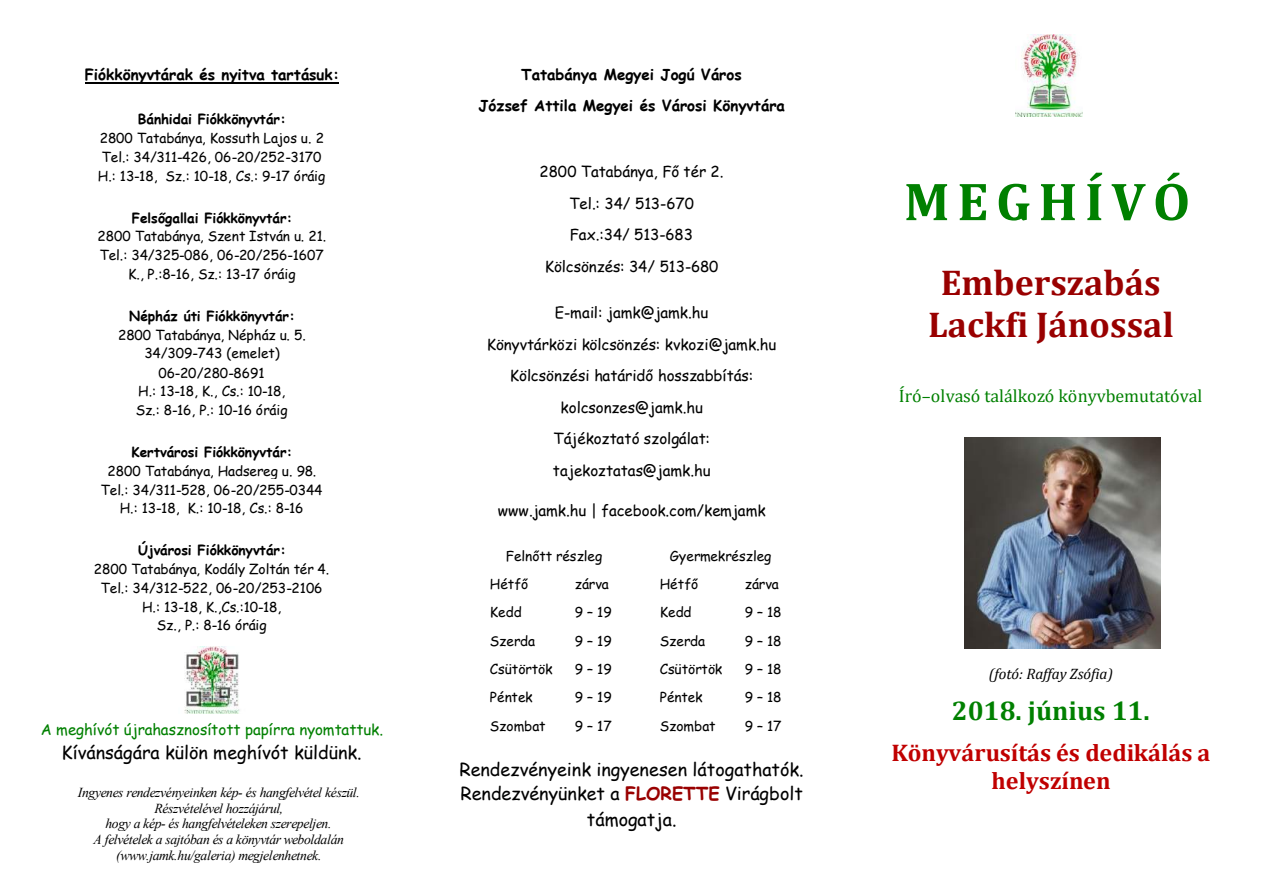
<style>
.page{position:relative;width:1263px;height:893px;background:#fff}
.page>*{position:absolute;margin:0;border:0;box-sizing:border-box;transform-origin:0 0}
.t1{font:700 54px "Cambria";letter-spacing:.14em;color:#008000}
.t2{font:700 36px/42.2px "Cambria";color:#900;text-align:center}
.t3{font:700 27px "Cambria";color:#008000}
.t4{font:700 24.15px/28px "Cambria";color:#c00000;text-align:center}
.t5{font:18px/25px "Comic Sans MS";color:#000;text-align:center}
.t6{font:18px "Cambria";letter-spacing:-.005em;color:#008000}
.t7{font:15.15px/31.3px "Comic Sans MS";color:#000;text-align:center}
.t8{font:700 15.15px/31.3px "Comic Sans MS";letter-spacing:-.005em;color:#000;text-align:center}
.t9{font:15.15px "Comic Sans MS";color:#008000}
.t10{font:italic 15.15px "Cambria";letter-spacing:-.005em;color:#000}
.t11{font:13.65px/18.9px "Comic Sans MS";letter-spacing:-.005em;color:#000;text-align:center}
.t12{font:italic 13.65px/15.8px "Times New Roman";letter-spacing:-.025em;color:#000;text-align:center}
.t13{font:700 13.65px "Comic Sans MS";letter-spacing:-.005em;color:#000}
.s1{font-weight:700;color:#900}
</style>
<div class="page">
<hr style="left:85px;top:82px;width:254px;height:2px;background:#000">
<img style="left:1016px;top:34px;width:67px;height:83px">
<img style="left:184px;top:647px;width:56px;height:67px">
<img style="left:964px;top:437px;width:197px;height:211px">
<p class="t8" style="left:85px;top:60px;width:256px">Fiókkönyvtárak és nyitva tartásuk:</p>
<p class="t13" style="left:138px;top:113px;width:150px">Bánhidai Fiókkönyvtár:</p>
<p class="t11" style="left:98px;top:130px;width:229px;text-align:left">2800 Tatabánya, Kossuth Lajos u. 2<br>Tel.: 34/311-426, 06-20/252-3170<br>H.: 13-18, Sz.: 10-18, Cs.: 9-17 óráig</p>
<p class="t13" style="left:132px;top:212px;width:162px">Felsőgallai Fiókkönyvtár:</p>
<p class="t11" style="left:98px;top:228px;width:230px">2800 Tatabánya, Szent István u. 21.<br>Tel.: 34/325-086, 06-20/256-1607<br>K., P.:8-16, Sz.: 13-17 óráig</p>
<p class="t13" style="left:129px;top:310px;width:167px">Népház úti Fiókkönyvtár:</p>
<p class="t11" style="left:118px;top:327px;width:189px">2800 Tatabánya, Népház u. 5.<br>34/309-743 (emelet)<br>06-20/280-8691<br>H.: 13-18, K., Cs.: 10-18,<br>Sz.: 8-16, P.: 10-16 óráig</p>
<p class="t13" style="left:131px;top:446px;width:163px">Kertvárosi Fiókkönyvtár:</p>
<p class="t11" style="left:100px;top:463px;width:224px">2800 Tatabánya, Hadsereg u. 98.<br>Tel.: 34/311-528, 06-20/255-0344<br>H.: 13-18, K.: 10-18, Cs.: 8-16</p>
<p class="t13" style="left:138px;top:544px;width:149px">Újvárosi Fiókkönyvtár:</p>
<p class="t11" style="left:94px;top:561px;width:237px">2800 Tatabánya, Kodály Zoltán tér 4.<br>Tel.: 34/312-522, 06-20/253-2106<br>H.: 13-18, K.,Cs.:10-18,<br>Sz., P.: 8-16 óráig</p>
<p class="t9" style="left:41px;top:722px;width:344px">A meghívót újrahasznosított papírra nyomtattuk.</p>
<h3 class="t5" style="left:62px;top:741px;width:302px">Kívánságára külön meghívót küldünk.</h3>
<p class="t12" style="left:78px;top:785px;width:284px">Ingyenes rendezvényeinken kép- és hangfelvétel készül.<br>Részvételével hozzájárul,<br>hogy a kép- és hangfelvételeken szerepeljen.<br>A felvételek a sajtóban és a könyvtár weboldalán (www.jamk.hu/galeria) megjelenhetnek.</p>
<p class="t8" style="left:478px;top:60px;width:308px">Tatabánya Megyei Jogú Város<br>József Attila Megyei és Városi Könyvtára</p>
<p class="t7" style="left:540px;top:158px;width:186px">2800 Tatabánya, Fő tér 2.<br>Tel.: 34/ 513-670<br>Fax.:34/ 513-683<br>Kölcsönzés: 34/ 513-680</p>
<p class="t7" style="left:487px;top:299px;width:291px">E-mail: jamk@jamk.hu<br>Könyvtárközi kölcsönzés: kvkozi@jamk.hu<br>Kölcsönzési határidő hosszabbítás: kolcsonzes@jamk.hu<br>Tájékoztató szolgálat: tajekoztatas@jamk.hu</p>
<p class="t7" style="left:498px;top:496px;width:269px">www.jamk.hu | facebook.com/kemjamk</p>
<p class="t11" style="left:506px;top:548px;width:98px">Felnőtt részleg</p>
<p class="t11" style="left:670px;top:548px;width:103px">Gyermekrészleg</p>
<p class="t11" style="left:490px;top:576px;width:40px">Hétfő</p>
<p class="t11" style="left:575px;top:576px;width:36px">zárva</p>
<p class="t11" style="left:660px;top:576px;width:40px">Hétfő</p>
<p class="t11" style="left:745px;top:576px;width:36px">zárva</p>
<p class="t11" style="left:490px;top:604px;width:33px">Kedd</p>
<p class="t11" style="left:575px;top:604px;width:38px">9 – 19</p>
<p class="t11" style="left:660px;top:604px;width:33px">Kedd</p>
<p class="t11" style="left:745px;top:604px;width:38px">9 – 18</p>
<p class="t11" style="left:490px;top:633px;width:47px">Szerda</p>
<p class="t11" style="left:575px;top:633px;width:38px">9 – 19</p>
<p class="t11" style="left:660px;top:633px;width:47px">Szerda</p>
<p class="t11" style="left:745px;top:633px;width:38px">9 – 18</p>
<p class="t11" style="left:490px;top:661px;width:64px">Csütörtök</p>
<p class="t11" style="left:575px;top:661px;width:38px">9 – 19</p>
<p class="t11" style="left:660px;top:661px;width:64px">Csütörtök</p>
<p class="t11" style="left:745px;top:661px;width:38px">9 – 18</p>
<p class="t11" style="left:490px;top:689px;width:44px">Péntek</p>
<p class="t11" style="left:575px;top:689px;width:38px">9 – 19</p>
<p class="t11" style="left:660px;top:689px;width:44px">Péntek</p>
<p class="t11" style="left:745px;top:689px;width:38px">9 – 18</p>
<p class="t11" style="left:490px;top:717px;width:57px">Szombat</p>
<p class="t11" style="left:575px;top:717px;width:38px">9 – 17</p>
<p class="t11" style="left:660px;top:717px;width:57px">Szombat</p>
<p class="t11" style="left:745px;top:717px;width:38px">9 – 17</p>
<h3 class="t5" style="left:459px;top:758px;width:346px">Rendezvényeink ingyenesen látogathatók.<br>Rendezvényünket a <span class="s1">FLORETTE</span> Virágbolt támogatja.</h3>
<h1 class="t1" style="left:904px;top:178px;width:288px">MEGHÍVÓ</h1>
<h2 class="t2" style="left:928px;top:263px;width:247px">Emberszabás<br>Lackfi Jánossal</h2>
<h3 class="t6" style="left:899px;top:388px;width:305px">Író–olvasó találkozó könyvbemutatóval</h3>
<p class="t10" style="left:989px;top:667px;width:126px">(fotó: Raffay Zsófia)</p>
<h3 class="t3" style="left:952px;top:698px;width:199px">2018. június 11.</h3>
<h3 class="t4" style="left:891px;top:740px;width:321px">Könyvárusítás és dedikálás a helyszínen</h3>
</div>
